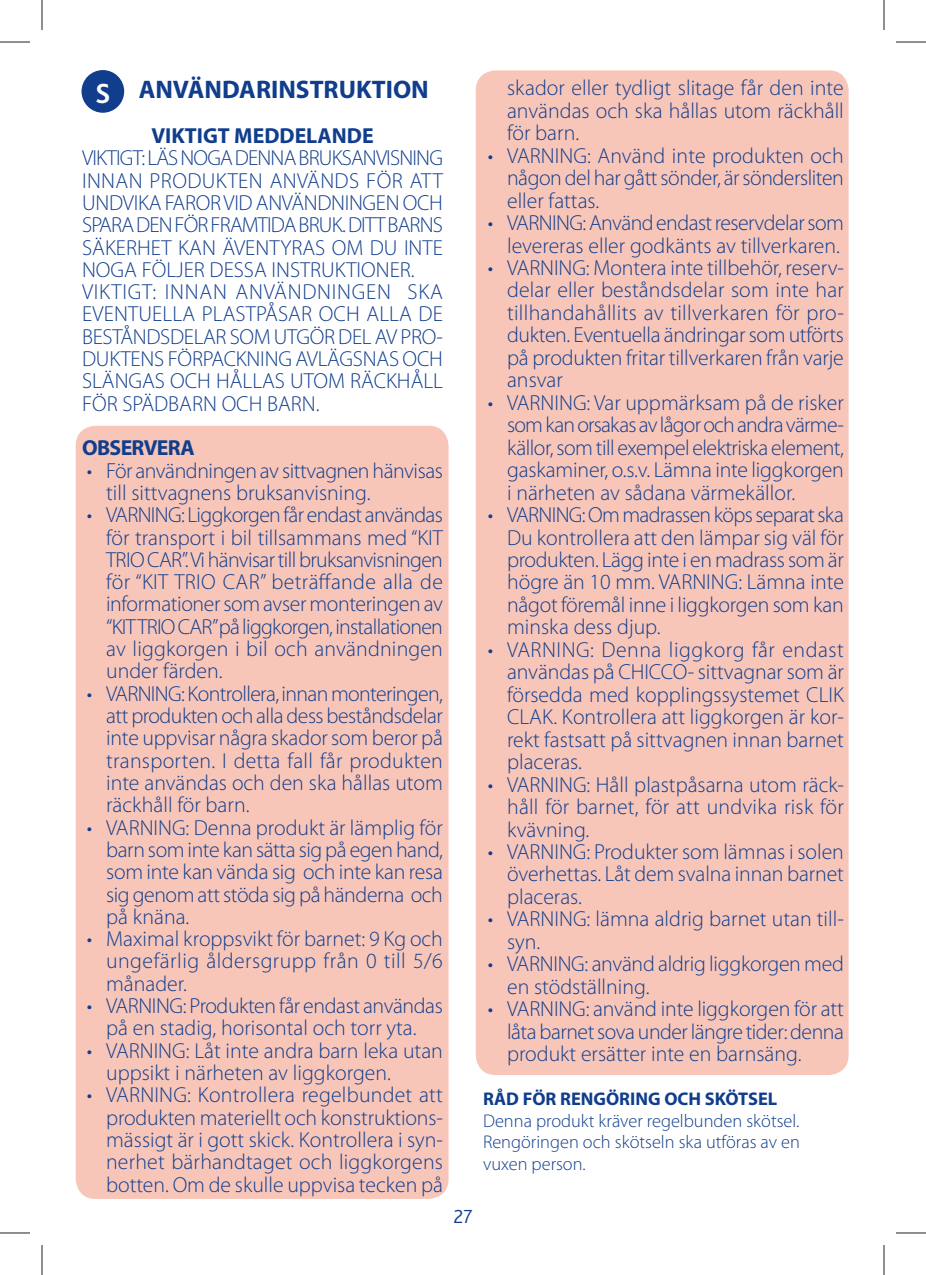
<style>
.page{position:relative;width:926px;height:1275px;background:#fff}
.page>*{position:absolute;margin:0;border:0;box-sizing:border-box;transform-origin:0 0}
.t1{font:700 29px "Bliss 2";color:#fff}
.t2{font:700 25.4px "Myriad Pro";color:#103d8c}
.t3{font:300 21.8px/22.4px "Myriad Pro";color:#103d8c;text-align:justify}
.t4{font:300 21.8px/22.4px "Myriad Pro";letter-spacing:-.02em;color:#103d8c}
.t5{font:700 21.8px "Myriad Pro";color:#103d8c}
.t6{font:700 21.8px "Myriad Pro";letter-spacing:-.03em;color:#103d8c}
.t7{font:300 19.8px "Bliss 2";color:#103d8c}
.t8{font:300 18.4px/21.6px "Myriad Pro";color:#103d8c;text-align:justify}
.t9{font:700 18.4px "Myriad Pro";color:#103d8c}
</style>
<div class="page">
<div style="left:476px;top:70px;width:373px;height:1005px;background:#f8c6b9;border-radius:20px"></div>
<div style="left:76px;top:426px;width:373px;height:773px;background:#f8c6b9;border-radius:20px"></div>
<div style="left:82px;top:70px;width:42px;height:43px;background:#103d8c;border-radius:50%"></div>
<hr style="left:0;top:42px;width:30px;height:1px;background:#231f20">
<hr style="left:896px;top:42px;width:30px;height:1px;background:#231f20">
<hr style="left:0;top:1232px;width:30px;height:1px;background:#231f20">
<hr style="left:896px;top:1232px;width:30px;height:1px;background:#231f20">
<hr style="left:42px;top:0;width:1px;height:30px;background:#231f20">
<hr style="left:42px;top:1245px;width:1px;height:30px;background:#231f20">
<hr style="left:884px;top:0;width:1px;height:30px;background:#231f20">
<hr style="left:884px;top:1245px;width:1px;height:30px;background:#231f20">
<p class="t2" style="left:139px;top:80px;width:292px">ANVÄNDARINSTRUKTION</p>
<p class="t5" style="left:151px;top:127px;width:224px">VIKTIGT MEDDELANDE</p>
<p class="t3" style="left:82px;top:148px;width:362px;text-align:left">VIKTIGT: LÄS NOGA DENNA BRUKSANVISNING INNAN PRODUKTEN ANVÄNDS FÖR ATT UNDVIKA FAROR VID ANVÄNDNINGEN OCH SPARA DEN FÖR FRAMTIDA BRUK. DITT BARNS SÄKERHET KAN ÄVENTYRAS OM DU INTE NOGA FÖLJER DESSA INSTRUKTIONER.<br>VIKTIGT: INNAN ANVÄNDNINGEN SKA EVENTUELLA PLASTPÅSAR OCH ALLA DE BESTÅNDSDELAR SOM UTGÖR DEL AV PRO-DUKTENS FÖRPACKNING AVLÄGSNAS OCH SLÄNGAS OCH HÅLLAS UTOM RÄCKHÅLL FÖR SPÄDBARN OCH BARN.</p>
<p class="t6" style="left:82px;top:440px;width:114px">OBSERVERA</p>
<p class="t4" style="left:106px;top:461px;width:338px;text-indent:-19px">• För användningen av sittvagnen hänvisas till sittvagnens bruksanvisning.</p>
<p class="t3" style="left:106px;top:505px;width:338px;text-indent:-19px">• VARNING: Liggkorgen får endast användas för transport i bil tillsammans med “KIT TRIO CAR”. Vi hänvisar till bruksanvisningen för “KIT TRIO CAR” beträffande alla de informationer som avser monteringen av “KIT TRIO CAR”på liggkorgen, installationen av liggkorgen i bil och användningen under färden.</p>
<p class="t3" style="left:106px;top:684px;width:338px;text-indent:-19px">• VARNING: Kontrollera, innan monteringen, att produkten och alla dess beståndsdelar inte uppvisar några skador som beror på transporten. I detta fall får produkten inte användas och den ska hållas utom räckhåll för barn.</p>
<p class="t3" style="left:106px;top:817px;width:338px;text-indent:-19px">• VARNING: Denna produkt är lämplig för barn som inte kan sätta sig på egen hand, som inte kan vända sig och inte kan resa sig genom att stöda sig på händerna och på knäna.</p>
<p class="t3" style="left:106px;top:929px;width:338px;text-indent:-19px">• Maximal kroppsvikt för barnet: 9 Kg och ungefärlig åldersgrupp från 0 till 5/6 månader.</p>
<p class="t4" style="left:87px;top:996px;width:358px;text-align:center">• VARNING: Produkten får endast användas på en stadig, horisontal och torr yta.</p>
<p class="t3" style="left:106px;top:1041px;width:338px;text-indent:-19px">• VARNING: Låt inte andra barn leka utan uppsikt i närheten av liggkorgen.</p>
<p class="t3" style="left:106px;top:1085px;width:338px;text-indent:-19px">• VARNING: Kontrollera regelbundet att produkten materiellt och konstruktions&shy;mässigt är i gott skick. Kontrollera i syn&shy;nerhet bärhandtaget och liggkorgens botten. Om de skulle uppvisa tecken på</p>
<h1 class="t1" style="left:95px;top:82px;width:17px">S</h1>
<p class="t7" style="left:453px;top:1208px;width:21px">27</p>
<p class="t3" style="left:507px;top:79px;width:338px">skador eller tydligt slitage får den inte användas och ska hållas utom räckhåll för barn.</p>
<p class="t3" style="left:507px;top:146px;width:338px;text-indent:-19px">• VARNING: Använd inte produkten och någon del har gått sönder, är söndersliten eller fattas.</p>
<p class="t3" style="left:488px;top:213px;width:358px;text-align:right">• VARNING: Använd endast reservdelar som levereras eller godkänts av tillverkaren.</p>
<p class="t3" style="left:507px;top:258px;width:338px;text-indent:-19px">• VARNING: Montera inte tillbehör, reserv&shy;delar eller beståndsdelar som inte har tillhandahållits av tillverkaren för pro&shy;dukten. Eventuella ändringar som utförts på produkten fritar tillverkaren från varje ansvar</p>
<p class="t3" style="left:507px;top:393px;width:338px;text-indent:-19px">• VARNING: Var uppmärksam på de risker som kan orsakas av lågor och andra värme&shy;källor, som till exempel elektriska element, gaskaminer, o.s.v. Lämna inte liggkorgen i närheten av sådana värmekällor.</p>
<p class="t3" style="left:507px;top:505px;width:338px;text-indent:-19px">• VARNING: Om madrassen köps separat ska Du kontrollera att den lämpar sig väl för produkten. Lägg inte i en madrass som är högre än 10 mm. VARNING: Lämna inte något föremål inne i liggkorgen som kan minska dess djup.</p>
<p class="t3" style="left:507px;top:640px;width:338px;text-indent:-19px">• VARNING: Denna liggkorg får endast användas på CHICCO- sittvagnar som är försedda med kopplingssystemet CLIK CLAK. Kontrollera att liggkorgen är kor&shy;rekt fastsatt på sittvagnen innan barnet placeras.</p>
<p class="t3" style="left:507px;top:774px;width:338px;text-indent:-19px">• VARNING: Håll plastpåsarna utom räck&shy;håll för barnet, för att undvika risk för kvävning.</p>
<p class="t3" style="left:507px;top:842px;width:338px;text-indent:-19px">• VARNING: Produkter som lämnas i solen överhettas. Låt dem svalna innan barnet placeras.</p>
<p class="t3" style="left:507px;top:909px;width:338px;text-indent:-19px">• VARNING: lämna aldrig barnet utan till&shy;syn.</p>
<p class="t3" style="left:507px;top:954px;width:338px;text-indent:-19px">• VARNING: använd aldrig liggkorgen med en stödställning.</p>
<p class="t3" style="left:507px;top:999px;width:338px;text-indent:-19px">• VARNING: använd inte liggkorgen för att låta barnet sova under längre tider: denna produkt ersätter inte en barnsäng.</p>
<p class="t9" style="left:483px;top:1092px;width:296px">RÅD FÖR RENGÖRING OCH SKÖTSEL</p>
<p class="t8" style="left:483px;top:1111px;width:318px">Denna produkt kräver regelbunden skötsel.<br>Rengöringen och skötseln ska utföras av en vuxen person.</p>
</div>
